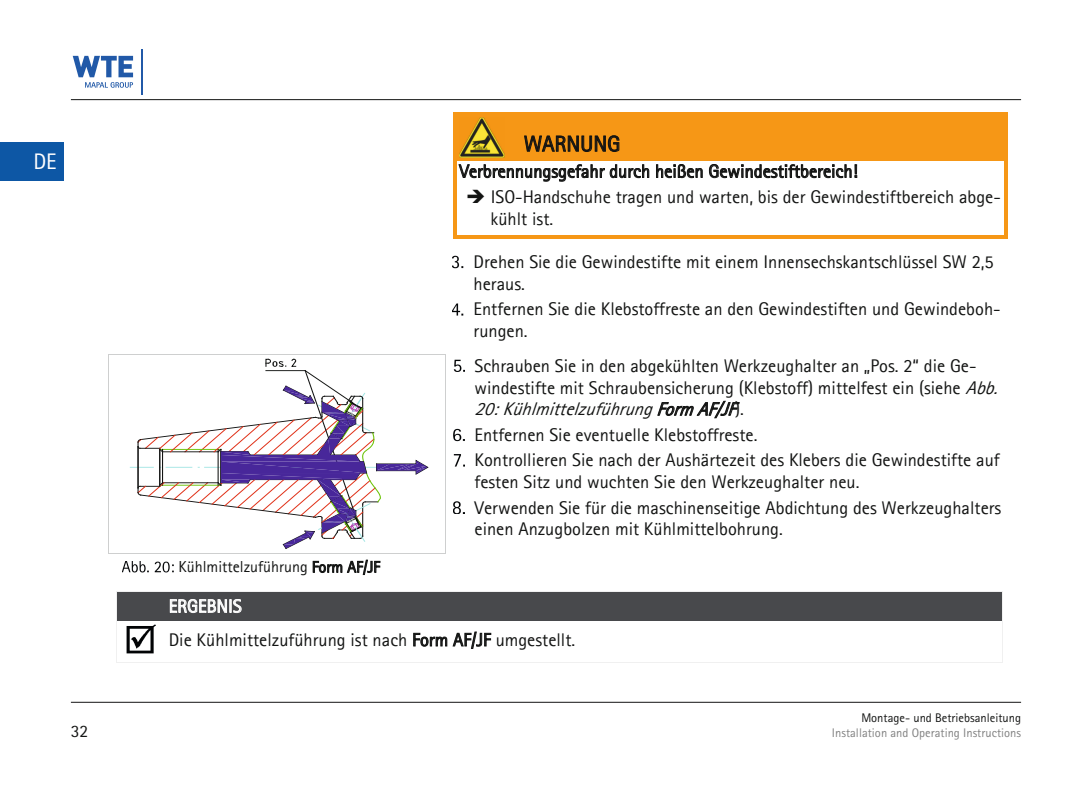
<style>
.page{position:relative;width:1092px;height:787px;background:#fff}
.page>*{position:absolute;margin:0;border:0;box-sizing:border-box;transform-origin:0 0}
.t1{font:22.5px "Rotis Sans Serif W1 G";color:#fff}
.t2{font:22px "Rotis Sans Serif Std";color:#131413}
.t3{font:22px "Rotis Sans Serif Std";color:#fff}
.t4{font:18.5px/21.8px "Rotis Sans Serif Std";color:#131413}
.t5{font:18.5px "Rotis Sans Serif Std";color:#fff}
.t6{font:17.5px "Rotis Sans Serif W1 G";color:#131413}
.t7{font:16px "Rotis Sans Serif Std";color:#131413}
.t8{font:13.5px "Rotis Sans Serif Std";color:#a1a1a1}
.t9{font:13.5px "Rotis Sans Serif Std";color:#131413}
.t10{font:12.5px "Rotis Sans Serif W1 G";color:#818181}
.t11{font:12.5px "Rotis Sans Serif W1 G";color:#131413}
.s1{font-style:italic}
</style>
<div class="page">
<div style="left:457px;top:116px;width:60px;height:44px;background:#f69716"></div>
<div style="left:521px;top:116px;width:483px;height:44px;background:#f69716"></div>
<svg style="left:453px;top:113px;width:4px;height:3px"></svg>
<hr style="left:457px;top:113px;width:60px;height:3px;background:#f69716">
<svg style="left:517px;top:113px;width:4px;height:3px"></svg>
<hr style="left:521px;top:113px;width:483px;height:3px;background:#f69716">
<svg style="left:1004px;top:113px;width:4px;height:3px"></svg>
<hr style="left:453px;top:116px;width:4px;height:44px;background:#f69716">
<hr style="left:517px;top:116px;width:4px;height:44px;background:#f69716">
<hr style="left:1004px;top:116px;width:4px;height:44px;background:#f69716">
<hr style="left:453px;top:160px;width:4px;height:75px;background:#f69716">
<svg style="left:453px;top:235px;width:4px;height:4px"></svg>
<hr style="left:457px;top:235px;width:547px;height:4px;background:#f69716">
<hr style="left:1004px;top:160px;width:4px;height:75px;background:#f69716">
<svg style="left:1004px;top:235px;width:4px;height:4px"></svg>
<svg style="left:452px;top:256px;width:11px;height:12px"></svg>
<svg style="left:452px;top:303px;width:11px;height:12px"></svg>
<svg style="left:453px;top:360px;width:11px;height:12px"></svg>
<svg style="left:453px;top:429px;width:11px;height:12px"></svg>
<svg style="left:453px;top:454px;width:11px;height:12px"></svg>
<svg style="left:453px;top:501px;width:11px;height:13px"></svg>
<hr style="left:109px;top:354px;width:336px;height:1px;background:#cecfcf">
<hr style="left:109px;top:354px;width:1px;height:199px;background:#cecfcf">
<hr style="left:109px;top:553px;width:336px;height:1px;background:#cecfcf">
<hr style="left:445px;top:354px;width:1px;height:199px;background:#cecfcf">
<img style="left:122px;top:561px;width:51px;height:11px">
<div style="left:116px;top:591px;width:48px;height:29px;background:#48494c"></div>
<div style="left:169px;top:591px;width:829px;height:29px;background:#48494c"></div>
<hr style="left:116px;top:591px;width:48px;height:1px;background:#f0f0f0">
<hr style="left:165px;top:591px;width:837px;height:1px;background:#f0f0f0">
<svg style="left:116px;top:592px;width:1px;height:33px"></svg>
<svg style="left:1002px;top:591px;width:1px;height:34px"></svg>
<hr style="left:116px;top:625px;width:1px;height:37px;background:#f0f0f0">
<hr style="left:116px;top:662px;width:48px;height:1px;background:#f0f0f0">
<hr style="left:164px;top:662px;width:838px;height:1px;background:#f0f0f0">
<hr style="left:1002px;top:625px;width:1px;height:37px;background:#f0f0f0">
<img style="left:459px;top:117px;width:45px;height:40px">
<svg style="left:130px;top:358px;width:299px;height:191px"></svg>
<img style="left:126px;top:625px;width:29px;height:29px">
<hr style="left:71px;top:702px;width:949px;height:1px;background:#131413">
<hr style="left:71px;top:99px;width:949px;height:1px;background:#131413">
<div style="left:0;top:142px;width:64px;height:39px;background:#0d57a5"></div>
<hr style="left:141px;top:49px;width:1px;height:46px;background:#2159a8">
<svg style="left:73px;top:56px;width:60px;height:32px"></svg>
<p class="t1" style="left:33px;top:148px;width:25px">DE</p>
<p class="t3" style="left:39px;top:152px;width:24px">DE</p>
<p class="t2" style="left:524px;top:131px;width:98px">WARNUNG</p>
<p class="t4" style="left:459px;top:160px;width:400px">Verbrennungsgefahr durch heißen Gewindestiftbereich!</p>
<p class="t4" style="left:490px;top:186px;width:511px;text-indent:-24px">➔ ISO-Handschuhe tragen und warten, bis der Gewindestiftbereich abge&shy;kühlt ist.</p>
<p class="t4" style="left:473px;top:250px;width:522px">Drehen Sie die Gewindestifte mit einem Innensechskantschlüssel SW 2,5 heraus.</p>
<p class="t4" style="left:473px;top:298px;width:528px">Entfernen Sie die Klebstoffreste an den Gewindestiften und Gewindeboh&shy;rungen.</p>
<p class="t4" style="left:474px;top:354px;width:531px">Schrauben Sie in den abgekühlten Werkzeughalter an „Pos. 2“ die Ge&shy;windestifte mit Schraubensicherung (Klebstoff) mittelfest ein (siehe <span class="s1">Abb.<br>20:KühlmittelzuführungForm AF/JF</span>) .</p>
<p class="t4" style="left:474px;top:421px;width:526px;line-height:25.5px">Entfernen Sie eventuelle Klebstoffreste.<br>Kontrollieren Sie nach der Aushärtezeit des Klebers die Gewindestifte auf</p>
<p class="t4" style="left:474px;top:469px;width:528px;line-height:25.5px">festen Sitz und wuchten Sie den Werkzeughalter neu.<br>Verwenden Sie für die maschinenseitige Abdichtung des Werkzeughalters</p>
<p class="t4" style="left:474px;top:518px;width:310px">einen Anzugbolzen mit Kühlmittelbohrung.</p>
<p class="t7" style="left:178px;top:557px;width:203px">Kühlmittelzuführung Form AF/JF</p>
<p class="t5" style="left:169px;top:595px;width:74px">ERGEBNIS</p>
<p class="t4" style="left:169px;top:628px;width:408px">Die Kühlmittelzuführung ist nach Form AF/JF umgestellt.</p>
<p class="t9" style="left:843px;top:709px;width:174px">Montage- und Betriebsanleitung</p>
<p class="t8" style="left:811px;top:725px;width:205px">Installation and Operating Instructions</p>
<p class="t11" style="left:861px;top:710px;width:161px">Montage- und Betriebsanleitung</p>
<p class="t4" style="left:74px;top:719px;width:20px">32</p>
<p class="t6" style="left:71px;top:721px;width:19px">32</p>
<p class="t10" style="left:831px;top:725px;width:191px">Installation and Operating Instructions</p>
</div>
